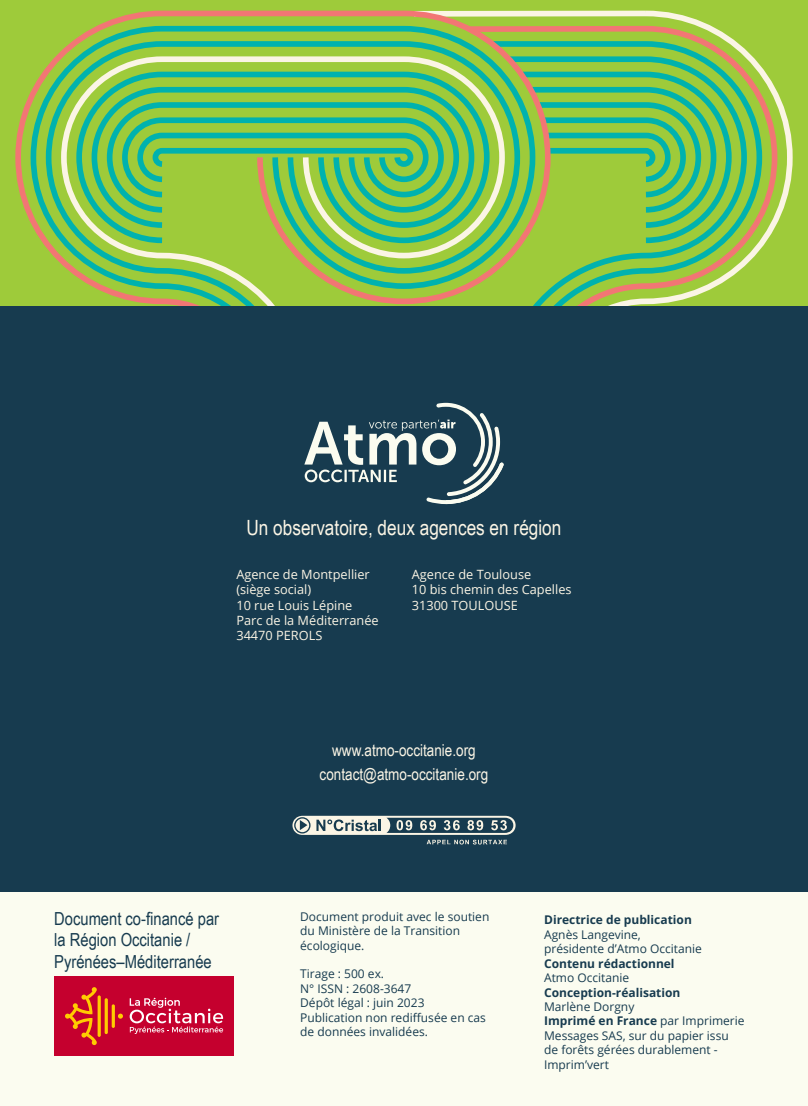
<style>
.page{position:relative;width:808px;height:1106px;background:#fff}
.page>*{position:absolute;margin:0;border:0;box-sizing:border-box;transform-origin:0 0}
.t1{font:21px "Arial Narrow";color:#fbf5e5}
.t2{font:18px/21.6px "Arial Narrow";color:#173b4f}
.t3{font:16.5px/23.9px "Arial Narrow";color:#fbf5e5;text-align:center}
.t4{font:12.75px/15.3px "Open Sans";color:#fbf5e5}
.t5{font:12px/14.4px "Open Sans";color:#173b4f}
.t6{font:700 12px "Open Sans";color:#173b4f}
.s1{font-weight:700}
</style>
<div class="page">
<div style="left:0;top:0;width:808px;height:306px;background:#9ecb3a"></div>
<svg style="left:553px;top:10px;width:240px;height:207px"></svg>
<svg style="left:553px;top:23px;width:227px;height:220px"></svg>
<svg style="left:553px;top:38px;width:212px;height:268px"></svg>
<svg style="left:15px;top:10px;width:538px;height:296px"></svg>
<div style="left:0;top:891px;width:808px;height:215px;background:#fbfcf0"></div>
<div style="left:0;top:306px;width:808px;height:585px;background:#173b4f"></div>
<svg style="left:304px;top:402px;width:200px;height:102px"></svg>
<svg style="left:292px;top:815px;width:224px;height:29px"></svg>
<div style="left:54px;top:976px;width:180px;height:80px;background:#c5002e"></div>
<hr style="left:98px;top:995px;width:3px;height:41px;background:#fc0;border-radius:2px">
<hr style="left:105px;top:998px;width:3px;height:36px;background:#fc0;border-radius:2px">
<hr style="left:112px;top:1004px;width:3px;height:23px;background:#fc0;border-radius:2px">
<svg style="left:118px;top:1013px;width:5px;height:5px"></svg>
<svg style="left:65px;top:987px;width:32px;height:58px"></svg>
<svg style="left:130px;top:997px;width:93px;height:37px"></svg>
<h1 class="t1" style="left:246px;top:512px;width:316px">Un observatoire, deux agences en région</h1>
<p class="t4" style="left:236px;top:566px;width:144px">Agence de Montpellier (siège social)<br>10 rue Louis Lépine<br>Parc de la Méditerranée<br>34470 PEROLS</p>
<p class="t4" style="left:412px;top:566px;width:161px">Agence de Toulouse<br>10 bis chemin des Capelles<br>31300 TOULOUSE</p>
<h3 class="t3" style="left:320px;top:738px;width:170px">www.atmo-occitanie.org contact@atmo-occitanie.org</h3>
<h2 class="t2" style="left:54px;top:907px;width:166px">Document co-financé par la Région Occitanie /<br>Pyrénées–Méditerranée</h2>
<p class="t5" style="left:300px;top:909px;width:191px">Document produit avec le soutien du Ministère de la Transition écologique.</p>
<p class="t5" style="left:300px;top:966px;width:187px">Tirage : 500 ex.<br>N° ISSN : 2608-3647<br>Dépôt légal : juin 2023<br>Publication non rediffusée en cas de données invalidées.</p>
<p class="t6" style="left:544px;top:912px;width:149px">Directrice de publication</p>
<p class="t5" style="left:544px;top:927px;width:159px">Agnès Langevine, présidente d’Atmo Occitanie</p>
<p class="t6" style="left:544px;top:955px;width:132px">Contenu rédactionnel</p>
<p class="t5" style="left:544px;top:970px;width:87px">Atmo Occitanie</p>
<p class="t6" style="left:544px;top:984px;width:138px">Conception-réalisation</p>
<p class="t5" style="left:544px;top:999px;width:202px">Marlène Dorgny<br><span class="s1">Imprimé en France</span> par Imprimerie<br>Messages SAS, sur du papier issu de forêts gérées durablement -<br>Imprim’vert</p>
</div>
